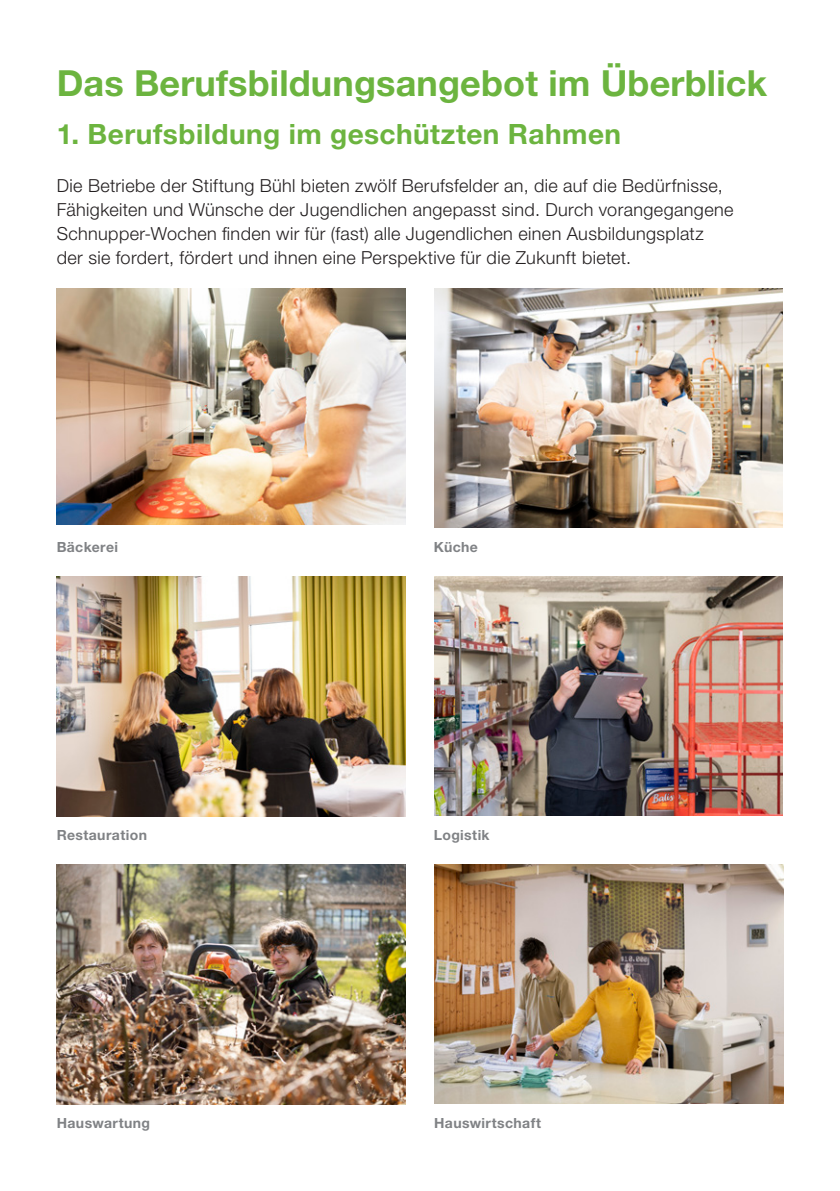
<style>
.page{position:relative;width:840px;height:1191px;background:#fff}
.page>*{position:absolute;margin:0;border:0;box-sizing:border-box;transform-origin:0 0}
.t1{font:700 36px "Helvetica Neue LT Std";letter-spacing:.005em;color:#6cb43f}
.t2{font:700 28px "Helvetica Neue LT Std";letter-spacing:.015em;color:#6cb43f}
.t3{font:300 18px/24px "Helvetica Neue LT Std";letter-spacing:.02em;color:#231f20}
.t4{font:700 14px "Helvetica Neue LT Std";letter-spacing:.025em;color:#808285}
</style>
<div class="page">
<img style="left:434px;top:288px;width:348px;height:240px">
<img style="left:57px;top:288px;width:348px;height:236px">
<img style="left:434px;top:576px;width:348px;height:240px">
<img style="left:57px;top:576px;width:348px;height:240px">
<img style="left:434px;top:864px;width:348px;height:240px">
<img style="left:57px;top:864px;width:348px;height:240px">
<h1 class="t1" style="left:57px;top:61px;width:711px">Das Berufsbildungsangebot im Überblick</h1>
<h2 class="t2" style="left:57px;top:117px;width:565px">1. Berufsbildung im geschützten Rahmen</h2>
<p class="t3" style="left:57px;top:173px;width:678px">Die Betriebe der Stiftung Bühl bieten zwölf Berufsfelder an, die auf die Bedürfnisse, Fähigkeiten und Wünsche der Jugendlichen angepasst sind. Durch vorangegangene Schnupper-Wochen finden wir für (fast) alle Jugendlichen einen Ausbildungsplatz der sie fordert, fördert und ihnen eine Perspektive für die Zukunft bietet.</p>
<p class="t4" style="left:57px;top:538px;width:63px">Bäckerei</p>
<p class="t4" style="left:433px;top:538px;width:46px">Küche</p>
<p class="t4" style="left:57px;top:826px;width:92px">Restauration</p>
<p class="t4" style="left:433px;top:826px;width:57px">Logistik</p>
<p class="t4" style="left:57px;top:1114px;width:95px">Hauswartung</p>
<p class="t4" style="left:434px;top:1114px;width:108px">Hauswirtschaft</p>
</div>
